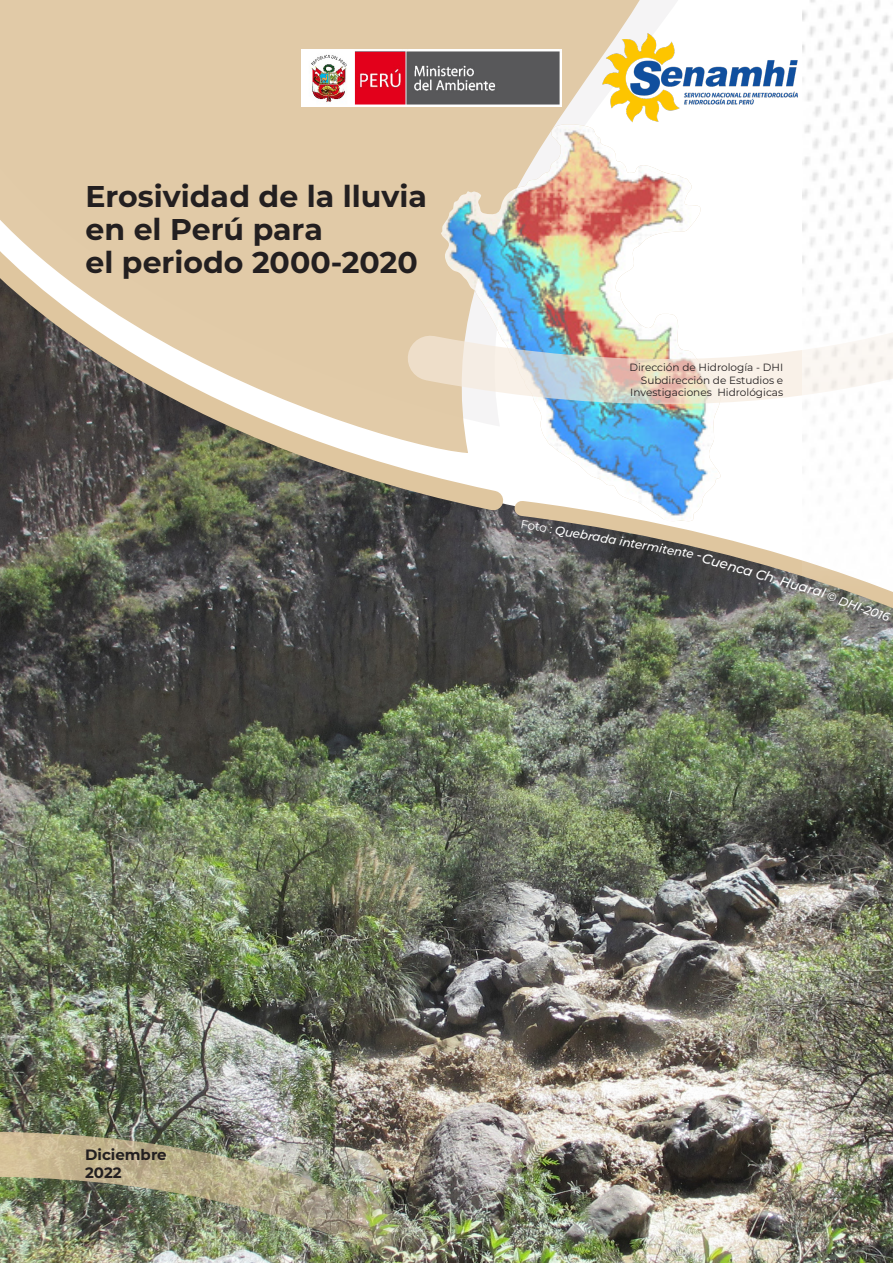
<style>
.page{position:relative;width:893px;height:1263px;background:#fff}
.page>*{position:absolute;margin:0;border:0;box-sizing:border-box;transform-origin:0 0}
.t1{font:700 30px/33px "Montserrat";color:#231f20}
.t2{font:700 15px "Montserrat";color:#231f20}
.t3{font:italic 500 13.5px "Montserrat";color:#fff}
.t4{font:italic 500 12px "Montserrat";color:#fff}
.t5{font:10.5px/12.6px "Montserrat";color:#231f20;text-align:right}
.s1{font-weight:400;font-style:normal}
.s2{font-size:13.5px}
</style>
<div class="page">
<div style="left:0;top:0;width:677px;height:185px;background:#e1caa7"></div>
<img style="left:441px;top:124px;width:250px;height:61px">
<img style="left:0;top:185px;width:893px;height:1078px">
<svg style="left:505px;top:492px;width:388px;height:157px"></svg>
<svg style="left:0;top:201px;width:516px;height:323px;background:#b5ab97"></svg>
<img style="left:0;top:1118px;width:480px;height:145px">
<img style="left:598px;top:30px;width:205px;height:95px">
<img style="left:302px;top:50px;width:260px;height:56px">
<img style="left:803px;top:0;width:90px;height:631px">
<p class="t1" style="left:86px;top:179px;width:343px">Erosividad de la lluvia en el Perú para<br>el periodo 2000-2020</p>
<p class="t5" style="left:629px;top:361px;width:155px">Dirección de Hidrología - DHI</p>
<p class="t5" style="left:630px;top:373px;width:154px">Subdirección de Estudios e<br>Investigaciones Hidrológicas</p>
<p class="t4" style="left:522px;top:515px;width:185px;rotate:10deg"><span class="s1">Foto :</span> Quebrada intermitente <span class="s2">-</span></p>
<p class="t3" style="left:705px;top:549px;width:129px;rotate:16deg">Cuenca Ch. Huaral</p>
<p class="t4" style="left:830px;top:587px;width:68px;rotate:20deg">© DHI-2016</p>
<p class="t2" style="left:85px;top:1144px;width:83px">Diciembre</p>
<p class="t2" style="left:85px;top:1162px;width:38px">2022</p>
</div>
